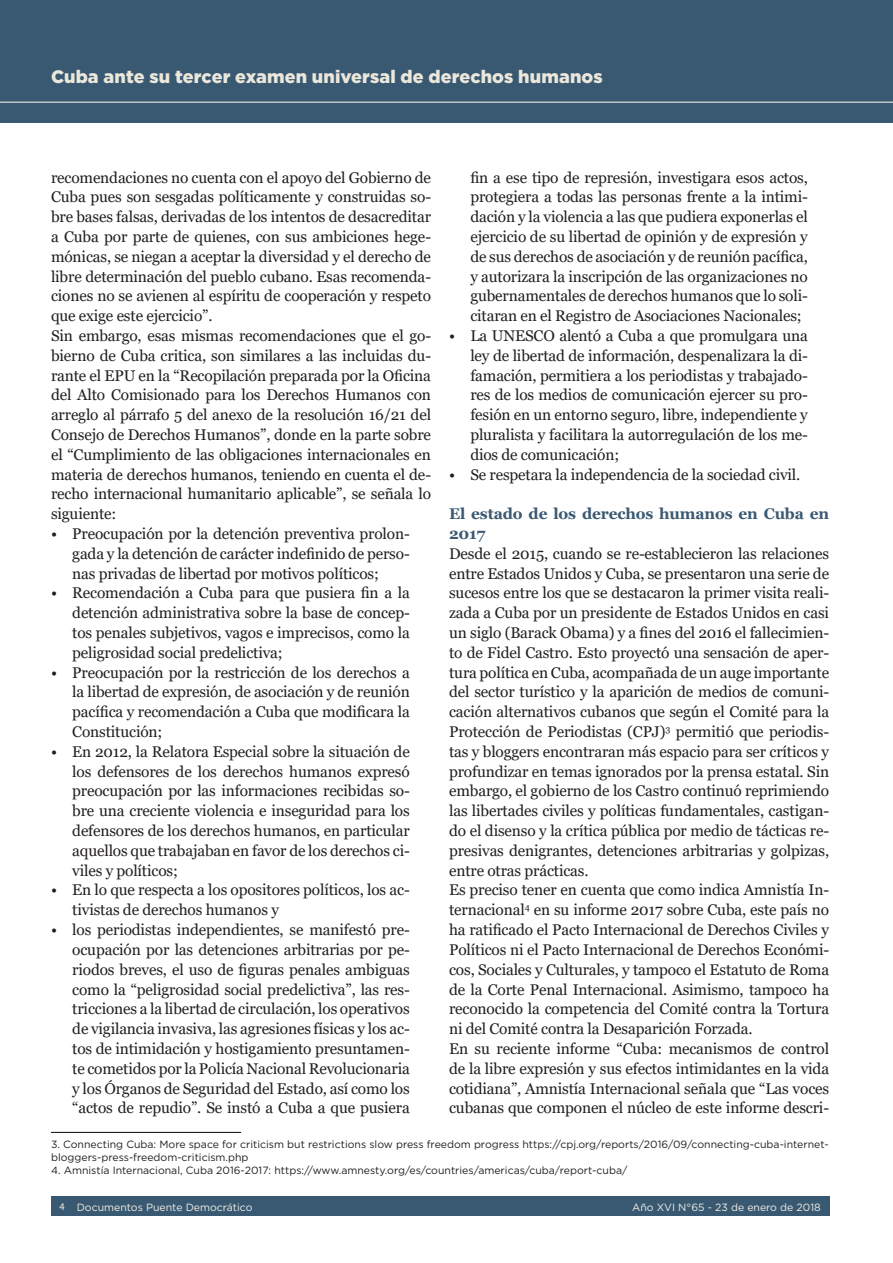
<style>
.page{position:relative;width:893px;height:1263px;background:#fff}
.page>*{position:absolute;margin:0;border:0;box-sizing:border-box;transform-origin:0 0}
.t1{font:900 18px "Gotham";letter-spacing:.005em;color:#ebe7da}
.texto{font:15.45px/19.8px "Georgia";letter-spacing:-.01em;color:#231f20;text-align:justify}
.texto-2{font:700 15.45px/19.8px "Georgia";letter-spacing:-.01em;color:#3c5973}
.t2{font:10.5px/12.6px "Gotham";color:#231f20}
.t3{font:10.5px "Gotham";color:#f1eee5}
.s1{font-family:"Myriad Pro";font-size:10.2px;color:#efebe1}
</style>
<div class="page">
<div style="left:51px;top:1197px;width:778px;height:19px;background:#395973"></div>
<div style="left:0;top:0;width:893px;height:122px;background:#395973"></div>
<hr style="left:0;top:102px;width:893px;height:1px;background:#ebe7da">
<hr style="left:51px;top:1132px;width:190px;height:1px;background:#231f20">
<p class="t1" style="left:51px;top:64px;width:553px">Cuba ante su tercer examen universal de derechos humanos</p>
<p class="texto" style="left:470px;top:168px;width:339px">fin a ese tipo de represión, investigara esos actos, protegiera a todas las personas frente a la intimi&shy;dación y la violencia a las que pudiera exponerlas el ejercicio de su libertad de opinión y de expresión y de sus derechos de asociación y de reunión pacífica, y autorizara la inscripción de las organizaciones no gubernamentales de derechos humanos que lo soli&shy;citaran en el Registro de Asociaciones Nacionales;</p>
<p class="texto" style="left:470px;top:326px;width:339px;text-indent:-21px">• La UNESCO alentó a Cuba a que promulgara una ley de libertad de información, despenalizara la di&shy;famación, permitiera a los periodistas y trabajado&shy;res de los medios de comunicación ejercer su pro&shy;fesión en un entorno seguro, libre, independiente y pluralista y facilitara la autorregulación de los me&shy;dios de comunicación;</p>
<p class="texto" style="left:449px;top:465px;width:353px">• Se respetara la independencia de la sociedad civil.</p>
<p class="texto-2" style="left:449px;top:504px;width:382px">El estado de los derechos humanos en Cuba en<br>2017</p>
<p class="texto" style="left:449px;top:544px;width:382px">Desde el 2015, cuando se re-establecieron las relaciones entre Estados Unidos y Cuba, se presentaron una serie de sucesos entre los que se destacaron la primer visita reali&shy;zada a Cuba por un presidente de Estados Unidos en casi un siglo (Barack Obama) y a fines del 2016 el fallecimien&shy;to de Fidel Castro. Esto proyectó una sensación de aper&shy;tura política en Cuba, acompañada de un auge importante del sector turístico y la aparición de medios de comuni&shy;cación alternativos cubanos que según el Comité para la Protección de Periodistas (CPJ)<sup>3</sup> permitió que periodis&shy;tas y bloggers encontraran más espacio para ser críticos y profundizar en temas ignorados por la prensa estatal. Sin embargo, el gobierno de los Castro continuó reprimiendo las libertades civiles y políticas fundamentales, castigan&shy;do el disenso y la crítica pública por medio de tácticas re&shy;presivas denigrantes, detenciones arbitrarias y golpizas, entre otras prácticas.</p>
<p class="texto" style="left:449px;top:880px;width:382px">Es preciso tener en cuenta que como indica Amnistía In&shy;ternacional<sup>4</sup> en su informe 2017 sobre Cuba, este país no ha ratificado el Pacto Internacional de Derechos Civiles y Políticos ni el Pacto Internacional de Derechos Económi&shy;cos, Sociales y Culturales, y tampoco el Estatuto de Roma de la Corte Penal Internacional. Asimismo, tampoco ha reconocido la competencia del Comité contra la Tortura ni del Comité contra la Desaparición Forzada.</p>
<p class="texto" style="left:449px;top:1039px;width:382px">En su reciente informe “Cuba: mecanismos de control de la libre expresión y sus efectos intimidantes en la vida cotidiana”, Amnistía Internacional señala que “Las voces cubanas que componen el núcleo de este informe descri-</p>
<p class="t2" style="left:51px;top:1138px;width:779px">3. Connecting Cuba: More space for criticism but restrictions slow press freedom progress https://cpj.org/reports/2016/09/connecting-cuba-internet&shy;bloggers-press-freedom-criticism.php</p>
<p class="t2" style="left:51px;top:1163px;width:578px">4. Amnistía Internacional, Cuba 2016-2017: https://www.amnesty.org/es/countries/americas/cuba/report-cuba/</p>
<p class="texto" style="left:51px;top:168px;width:382px">recomendaciones no cuenta con el apoyo del Gobierno de Cuba pues son sesgadas políticamente y construidas so&shy;bre bases falsas, derivadas de los intentos de desacreditar a Cuba por parte de quienes, con sus ambiciones hege&shy;mónicas, se niegan a aceptar la diversidad y el derecho de libre determinación del pueblo cubano. Esas recomenda&shy;ciones no se avienen al espíritu de cooperación y respeto que exige este ejercicio”.</p>
<p class="texto" style="left:51px;top:326px;width:382px">Sin embargo, esas mismas recomendaciones que el go&shy;bierno de Cuba critica, son similares a las incluidas du&shy;rante el EPU en la “Recopilación preparada por la Oficina del Alto Comisionado para los Derechos Humanos con arreglo al párrafo 5 del anexo de la resolución 16/21 del Consejo de Derechos Humanos”, donde en la parte sobre el “Cumplimiento de las obligaciones internacionales en materia de derechos humanos, teniendo en cuenta el de&shy;recho internacional humanitario aplicable”, se señala lo siguiente:</p>
<p class="texto" style="left:72px;top:524px;width:339px;text-indent:-21px">• Preocupación por la detención preventiva prolon&shy;gada y la detención de carácter indefinido de perso&shy;nas privadas de libertad por motivos políticos;</p>
<p class="texto" style="left:72px;top:583px;width:339px;text-indent:-21px">• Recomendación a Cuba para que pusiera fin a la detención administrativa sobre la base de concep&shy;tos penales subjetivos, vagos e imprecisos, como la peligrosidad social predelictiva;</p>
<p class="texto" style="left:72px;top:663px;width:339px;text-indent:-21px">• Preocupación por la restricción de los derechos a la libertad de expresión, de asociación y de reunión pacífica y recomendación a Cuba que modificara la Constitución;</p>
<p class="texto" style="left:72px;top:742px;width:339px;text-indent:-21px">• En 2012, la Relatora Especial sobre la situación de los defensores de los derechos humanos expresó preocupación por las informaciones recibidas so&shy;bre una creciente violencia e inseguridad para los defensores de los derechos humanos, en particular aquellos que trabajaban en favor de los derechos ci&shy;viles y políticos;</p>
<p class="texto" style="left:72px;top:880px;width:339px;text-indent:-21px">• En lo que respecta a los opositores políticos, los ac&shy;tivistas de derechos humanos y</p>
<p class="texto" style="left:72px;top:920px;width:339px;text-indent:-21px">• los periodistas independientes, se manifestó pre&shy;ocupación por las detenciones arbitrarias por pe&shy;riodos breves, el uso de figuras penales ambiguas como la “peligrosidad social predelictiva”, las res&shy;tricciones a la libertad de circulación, los operativos de vigilancia invasiva, las agresiones físicas y los ac&shy;tos de intimidación y hostigamiento presuntamen&shy;te cometidos por la Policía Nacional Revolucionaria y los Órganos de Seguridad del Estado, así como los “actos de repudio”. Se instó a Cuba a que pusiera</p>
<p class="t3" style="left:60px;top:1200px;width:195px"><span class="s1">4</span> Documentos Puente Democrático</p>
<p class="t3" style="left:632px;top:1200px;width:190px">Año XVI N°65 - 23 de enero de 2018</p>
</div>
